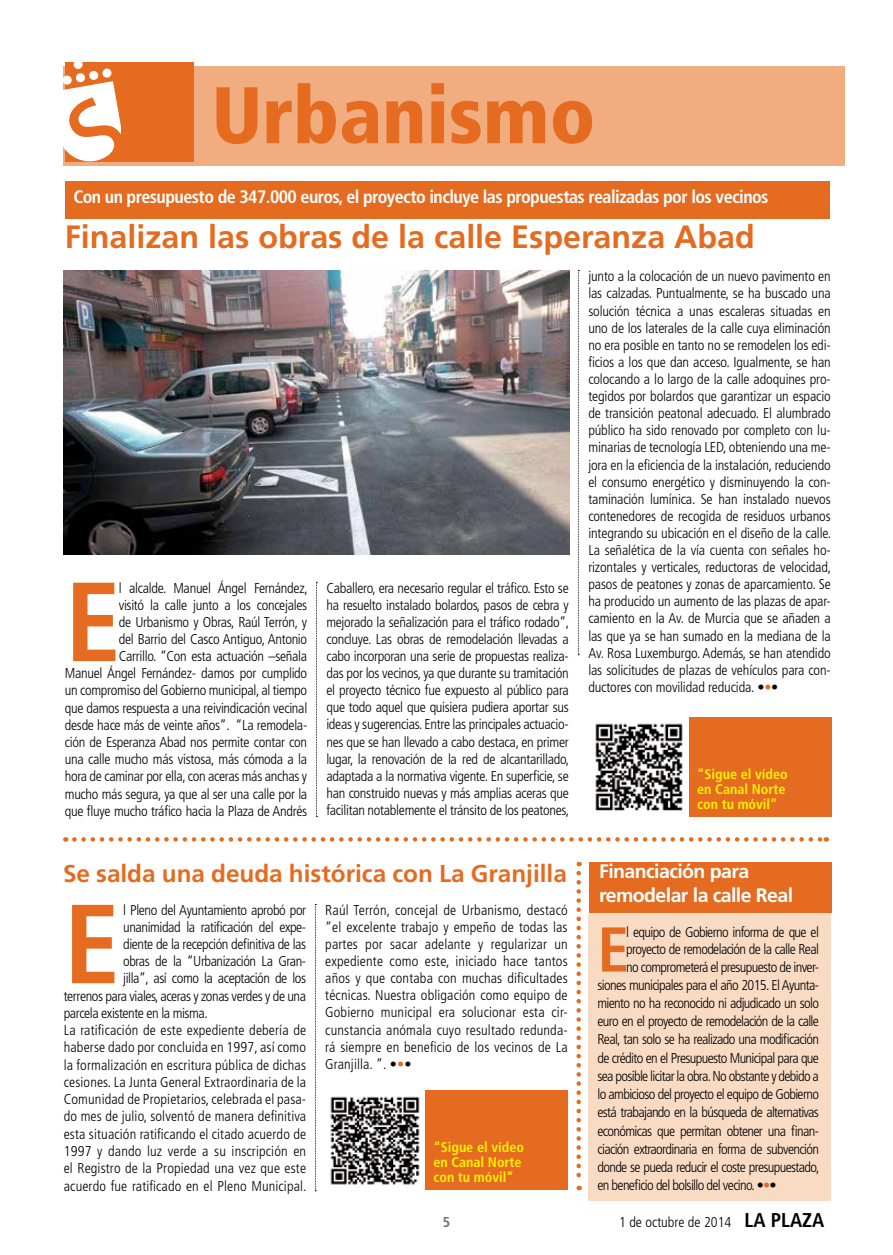
<style>
.page{position:relative;width:893px;height:1255px;background:#fff}
.page>*{position:absolute;margin:0;border:0;box-sizing:border-box;transform-origin:0 0}
.t1{font:700 condensed 112.2px "Frutiger LT Std";color:#e46b1f}
.t2{font:900 condensed 79.95px "Frutiger LT Std";color:#e46b1f}
.t3{font:700 condensed 63.3px "Frutiger LT Std";color:#e46b1f}
.t4{font:700 32.25px "Frutiger LT Std";color:#e46b1f}
.t5{font:700 24.3px "Frutiger LT Std";color:#e46b1f}
.t6{font:700 19.5px/23.4px "Frutiger LT Std";letter-spacing:-.03em;color:#fff}
.t7{font:700 condensed 18px "Frutiger LT Std";letter-spacing:-.03em;color:#fff}
.t8{font:300 condensed 14.25px/17.1px "Frutiger LT Std";letter-spacing:-.02em;color:#000;text-align:justify}
.t9{font:300 condensed 14.25px "Frutiger LT Std";letter-spacing:-.045em;color:#000}
.t10{font:300 condensed 14.25px "Frutiger LT Std";letter-spacing:.01em;color:#000}
.t11{font:700 condensed 14.25px "Frutiger LT Std";color:#6d6e71}
.t12{font:700 condensed 14.1px/15px "Frutiger LT Std";color:#fff200}
.s1{color:#e46b1f}
.s2{font-weight:700;font-size:19.95px}
</style>
<div class="page">
<div style="left:589px;top:861px;width:242px;height:51px;background:#e46b1f"></div>
<div style="left:64px;top:66px;width:781px;height:99px;background:#f1ad7f"></div>
<div style="left:65px;top:62px;width:128px;height:99px;background:#e46b1f"></div>
<div style="left:76px;top:73px;width:9px;height:10px;background:#fff;border-radius:4px"></div>
<div style="left:73px;top:60px;width:10px;height:9px;background:#fff;border-radius:4px"></div>
<svg style="left:62px;top:75px;width:10px;height:10px"></svg>
<svg style="left:89px;top:70px;width:10px;height:10px"></svg>
<svg style="left:102px;top:68px;width:10px;height:10px"></svg>
<svg style="left:62px;top:81px;width:59px;height:83px"></svg>
<div style="left:588px;top:912px;width:243px;height:288px;background:#f9dbc4"></div>
<svg style="left:576px;top:873px;width:5px;height:317px"></svg>
<svg style="left:74px;top:837px;width:753px;height:4px"></svg>
<div style="left:65px;top:181px;width:764px;height:37px;background:#e46b1f"></div>
<img style="left:63px;top:270px;width:506px;height:284px">
<svg style="left:316px;top:582px;width:1px;height:235px"></svg>
<svg style="left:578px;top:270px;width:1px;height:385px"></svg>
<img style="left:330px;top:1096px;width:90px;height:89px">
<div style="left:425px;top:1090px;width:143px;height:100px;background:#e46b1f"></div>
<img style="left:595px;top:723px;width:88px;height:88px">
<div style="left:689px;top:717px;width:143px;height:100px;background:#e46b1f"></div>
<svg style="left:315px;top:904px;width:1px;height:287px"></svg>
<h2 class="t2" style="left:212px;top:67px;width:385px">Urbanismo</h2>
<p class="t7" style="left:73px;top:186px;width:697px">Con un presupuesto de 347.000 euros, el proyecto incluye las propuestas realizadas por los vecinos</p>
<h3 class="t4" style="left:65px;top:218px;width:691px">Finalizan las obras de la calle Esperanza Abad</h3>
<p class="t8" style="left:65px;top:579px;width:244px;text-align:right">l alcalde. Manuel Ángel Fernández,<br>visitó la calle junto a los concejales<br>de Urbanismo y Obras, Raúl Terrón, y<br>del Barrio del Casco Antiguo, Antonio<br>Carrillo. “Con esta actuación –señala<br>Manuel Ángel Fernández- damos por cumplido un compromiso del Gobierno municipal, al tiempo que damos respuesta a una reivindicación vecinal desde hace más de veinte años”. “La remodela&shy;ción de Esperanza Abad nos permite contar con una calle mucho más vistosa, más cómoda a la hora de caminar por ella, con aceras más anchas y mucho más segura, ya que al ser una calle por la que fluye mucho tráfico hacia la Plaza de Andrés</p>
<p class="t8" style="left:326px;top:579px;width:244px">Caballero, era necesario regular el tráfico. Esto se ha resuelto instalado bolardos, pasos de cebra y mejorado la señalización para el tráfico rodado”, concluye. Las obras de remodelación llevadas a cabo incorporan una serie de propuestas realiza&shy;das por los vecinos, ya que durante su tramitación el proyecto técnico fue expuesto al público para que todo aquel que quisiera pudiera aportar sus ideas y sugerencias. Entre las principales actuacio&shy;nes que se han llevado a cabo destaca, en primer lugar, la renovación de la red de alcantarillado, adaptada a la normativa vigente. En superficie, se han construido nuevas y más amplias aceras que facilitan notablemente el tránsito de los peatones,</p>
<h1 class="t1" style="left:65px;top:555px;width:58px">E</h1>
<h3 class="t5" style="left:63px;top:859px;width:505px">Se salda una deuda histórica con La Granjilla</h3>
<h1 class="t1" style="left:64px;top:877px;width:58px">E</h1>
<p class="t8" style="left:123px;top:901px;width:184px">l Pleno del Ayuntamiento aprobó por</p>
<p class="t8" style="left:123px;top:918px;width:184px">unanimidad la ratificación del expe-</p>
<p class="t8" style="left:123px;top:935px;width:184px">diente de la recepción definitiva de las</p>
<p class="t8" style="left:123px;top:952px;width:184px">obras de la “Urbanización La Gran-</p>
<p class="t8" style="left:123px;top:969px;width:184px">jilla”, así como la aceptación de los</p>
<p class="t8" style="left:64px;top:987px;width:244px">terrenos para viales, aceras y zonas verdes y de una</p>
<p class="t8" style="left:64px;top:1004px;width:146px">parcela existente en la misma.</p>
<p class="t8" style="left:64px;top:1021px;width:244px">La ratificación de este expediente debería de</p>
<p class="t10" style="left:64px;top:1039px;width:244px">haberse dado por concluida en 1997, así como</p>
<p class="t10" style="left:64px;top:1056px;width:244px">la formalización en escritura pública de dichas</p>
<p class="t8" style="left:64px;top:1073px;width:244px">cesiones. La Junta General Extraordinaria de la</p>
<p class="t8" style="left:64px;top:1090px;width:244px">Comunidad de Propietarios, celebrada el pasa-</p>
<p class="t8" style="left:64px;top:1108px;width:244px">do mes de julio, solventó de manera definitiva</p>
<p class="t8" style="left:64px;top:1125px;width:244px">esta situación ratificando el citado acuerdo de</p>
<p class="t10" style="left:64px;top:1142px;width:244px">1997 y dando luz verde a su inscripción en</p>
<p class="t10" style="left:64px;top:1160px;width:244px">el Registro de la Propiedad una vez que este</p>
<p class="t8" style="left:64px;top:1177px;width:244px">acuerdo fue ratificado en el Pleno M unicipal.</p>
<p class="t8" style="left:325px;top:901px;width:244px">Raúl Terrón, concejal de Urbanismo, destacó “el excelente trabajo y empeño de todas las partes por sacar adelante y regularizar un expediente como este, iniciado hace tantos años y que contaba con muchas dificultades técnicas. N uestra obligación como equipo de Gobierno municipal era solucionar esta cir&shy;cunstancia anómala cuyo resultado redunda&shy;rá siempre en beneficio de los vecinos de La Granjilla. ”. •<span class="s1">•</span>•</p>
<p class="t12" style="left:433px;top:1139px;width:92px">“Sigue el vídeo en Canal Norte con tu móvil”</p>
<p class="t8" style="left:588px;top:268px;width:244px">junto a la colocación de un nuevo pavimento en las calzadas. Puntualmente, se ha buscado una solución técnica a unas escaleras situadas en uno de los laterales de la calle cuya eliminación no era posible en tanto no se remodelen los edi&shy;ficios a los que dan acceso. Igualmente, se han colocando a lo largo de la calle adoquines pro&shy;tegidos por bolardos que garantizar un espacio de transición peatonal adecuado. El alumbrado público ha sido renovado por completo con lu&shy;minarias de tecnología LED, obteniendo una me&shy;jora en la eficiencia de la instalación, reduciendo el consumo energético y disminuyendo la con&shy;taminación lumínica. Se han instalado nuevos contenedores de recogida de residuos urbanos integrando su ubicación en el diseño de la calle.<br>La señalética de la vía cuenta con señales ho&shy;rizontales y verticales, reductoras de velocidad, pasos de peatones y zonas de aparcamiento. Se ha producido un aumento de las plazas de apar&shy;camiento en la Av. de M urcia que se añaden a las que ya se han sumado en la mediana de la Av. Rosa Luxemburgo. Además, se han atendido las solicitudes de plazas de vehículos para con&shy;ductores con movilidad reducida. •<span class="s1">•</span>•</p>
<p class="t12" style="left:697px;top:766px;width:92px">“Sigue el vídeo en Canal Norte con tu móvil”</p>
<h3 class="t6" style="left:599px;top:860px;width:195px">Financiación para remodelar la calle Real</h3>
<h3 class="t3" style="left:597px;top:912px;width:33px">E</h3>
<p class="t9" style="left:626px;top:924px;width:194px">l equipo de Gobierno informa de que el</p>
<p class="t8" style="left:626px;top:941px;width:194px">proyecto de remodelación de la calle Real</p>
<p class="t8" style="left:626px;top:958px;width:194px">no comprometerá el presupuesto de inver-</p>
<p class="t9" style="left:597px;top:976px;width:223px">siones municipales para el año 2015. El Ayunta-</p>
<p class="t8" style="left:597px;top:994px;width:223px">miento no ha reconocido ni adjudicado un solo</p>
<p class="t8" style="left:597px;top:1012px;width:223px">euro en el proyecto de remodelación de la calle</p>
<p class="t8" style="left:597px;top:1031px;width:223px">Real, tan solo se ha realizado una modificación</p>
<p class="t9" style="left:597px;top:1049px;width:223px">de crédito en el Presupuesto M unicipal para que</p>
<p class="t8" style="left:597px;top:1067px;width:223px">sea posible licitar la obra. No obstante y debido a</p>
<p class="t8" style="left:597px;top:1085px;width:223px">lo ambicioso del proyecto el equipo de Gobierno</p>
<p class="t8" style="left:597px;top:1103px;width:223px">está trabajando en la búsqueda de alternativas</p>
<p class="t8" style="left:597px;top:1122px;width:223px">económicas que permitan obtener una finan-</p>
<p class="t8" style="left:597px;top:1140px;width:223px">ciación extraordinaria en forma de subvención</p>
<p class="t9" style="left:597px;top:1158px;width:223px">donde se pueda reducir el coste presupuestado,</p>
<p class="t9" style="left:597px;top:1177px;width:181px">en beneficio del bolsillo del vecino. •<span class="s1">•</span>•</p>
<p class="t11" style="left:443px;top:1213px;width:9px">5</p>
<p class="t8" style="left:619px;top:1213px;width:207px">1 de octubre de 2014 <span class="s2">LA PLAZA</span></p>
</div>
